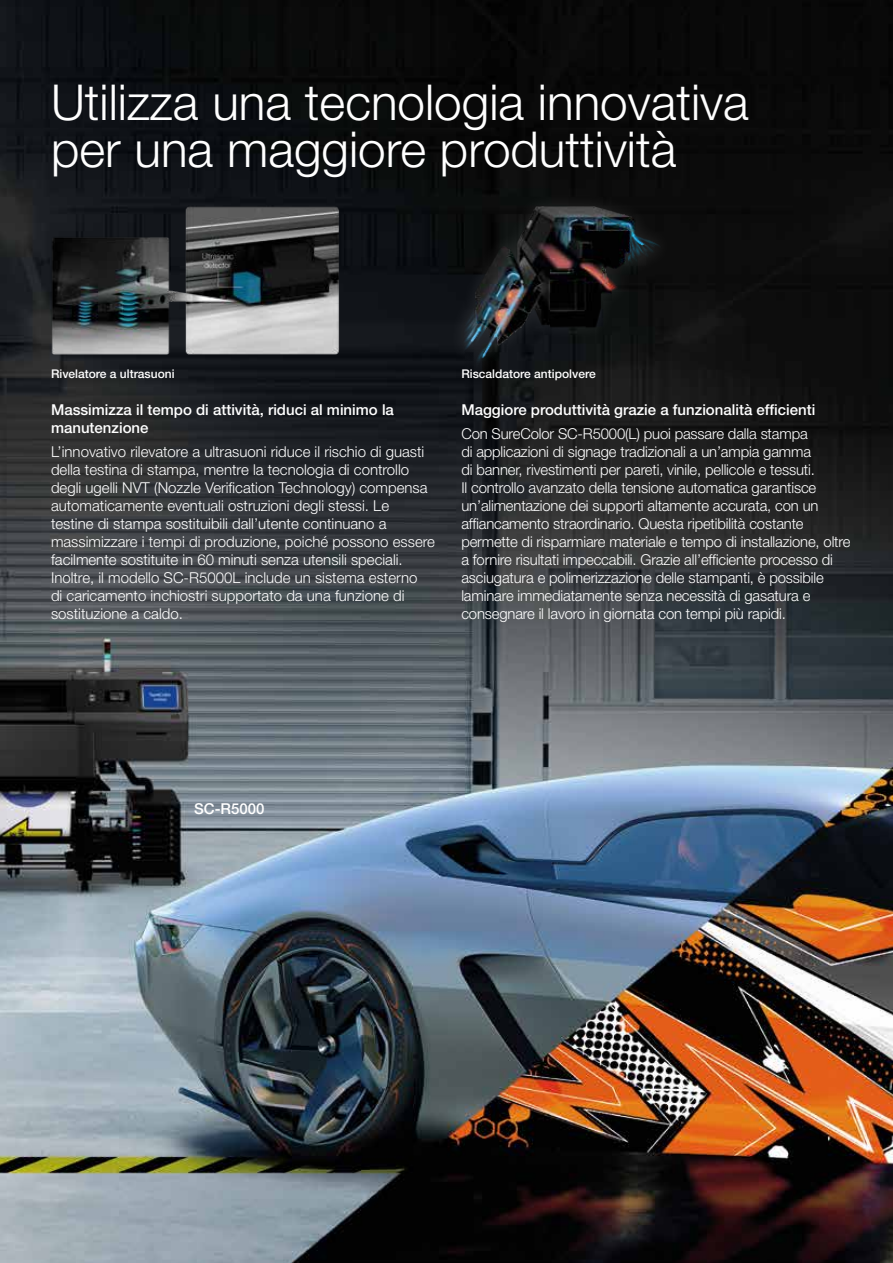
<style>
.page{position:relative;width:893px;height:1263px;background:#fff}
.page>*{position:absolute;margin:0;border:0;box-sizing:border-box;transform-origin:0 0}
.t1{font:300 49.5px/46.5px "Helvetica Neue LT Pro";color:#fff}
.t2{font:300 15px/18px "Helvetica Neue LT Pro";letter-spacing:-.01em;color:#fff}
.t3{font:500 15px/18px "Helvetica Neue LT Pro";color:#fff}
.t4{font:500 12px "Helvetica Neue LT Pro";color:#fff}
</style>
<div class="page">
<img style="left:0;top:0;width:893px;height:1263px">
<img style="left:48px;top:166px;width:304px;height:200px">
<img style="left:446px;top:180px;width:220px;height:220px">
<h1 class="t1" style="left:51px;top:78px;width:699px">Utilizza una tecnologia innovativa per una maggiore produttività</h1>
<p class="t4" style="left:51px;top:366px;width:125px">Rivelatore a ultrasuoni</p>
<p class="t3" style="left:51px;top:400px;width:344px">Massimizza il tempo di attività, riduci al minimo la manutenzione</p>
<p class="t2" style="left:51px;top:442px;width:385px">L’innovativo rilevatore a ultrasuoni riduce il rischio di guasti della testina di stampa, mentre la tecnologia di controllo degli ugelli NVT (Nozzle Verification Technology) compensa automaticamente eventuali ostruzioni degli stessi. Le testine di stampa sostituibili dall’utente continuano a massimizzare i tempi di produzione, poiché possono essere facilmente sostituite in 60 minuti senza utensili speciali.<br>Inoltre, il modello SC-R5000L include un sistema esterno<br>di caricamento inchiostri supportato da una funzione di sostituzione a caldo.</p>
<p class="t4" style="left:461px;top:366px;width:136px">Riscaldatore antipolvere</p>
<p class="t3" style="left:461px;top:400px;width:356px">Maggiore produttività grazie a funzionalità efficienti</p>
<p class="t2" style="left:461px;top:424px;width:391px">Con SureColor SC-R5000(L) puoi passare dalla stampa<br>di applicazioni di signage tradizionali a un’ampia gamma<br>di banner, rivestimenti per pareti, vinile, pellicole e tessuti.<br>Il controllo avanzato della tensione automatica garantisce un’alimentazione dei supporti altamente accurata, con un affiancamento straordinario. Questa ripetibilità costante permette di risparmiare materiale e tempo di installazione, oltre a fornire risultati impeccabili. Grazie all’efficiente processo di asciugatura e polimerizzazione delle stampanti, è possibile laminare immediatamente senza necessità di gasatura e consegnare il lavoro in giornata con tempi più rapidi.</p>
<p class="t3" style="left:194px;top:800px;width:72px">SC-R5000</p>
</div>
